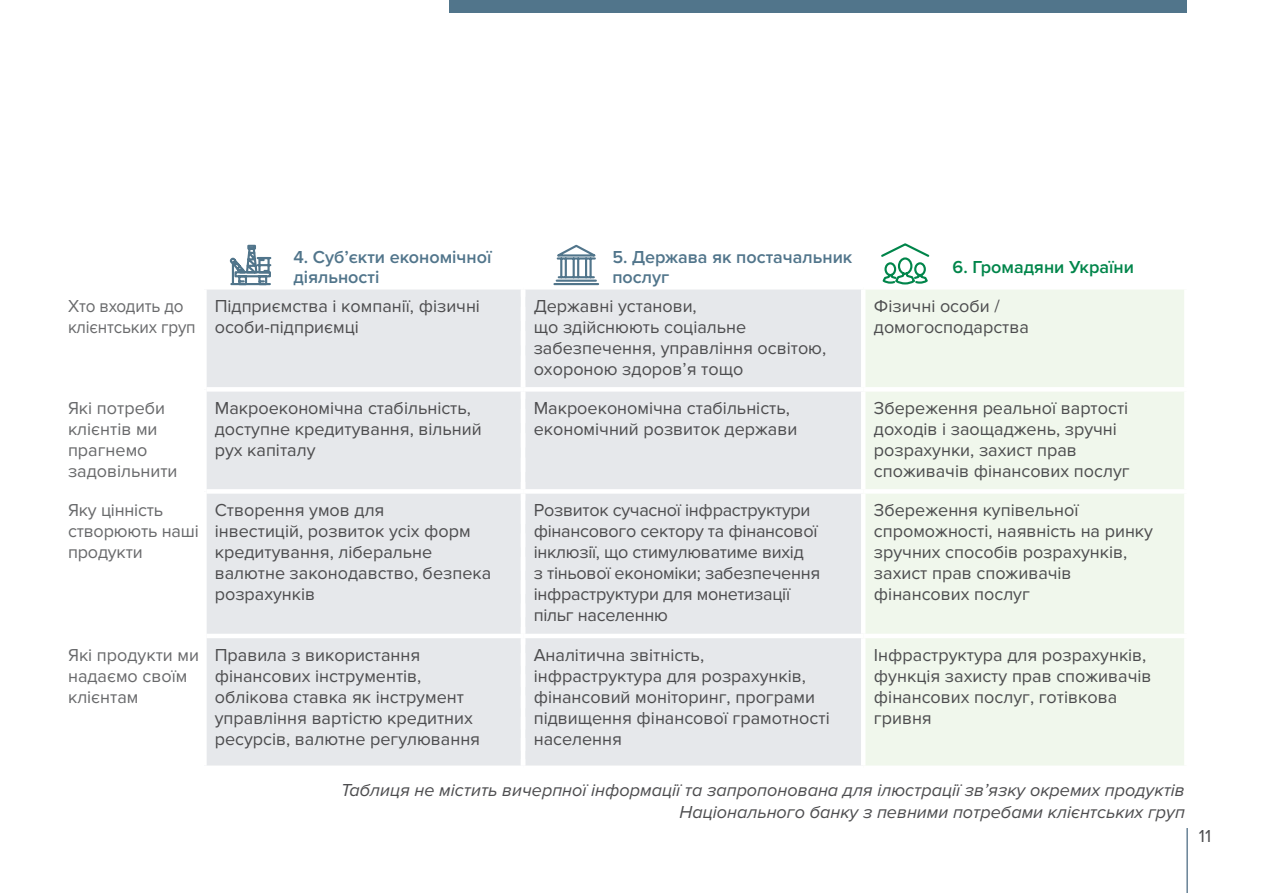
<style>
.page{position:relative;width:1263px;height:893px;background:#fff}
.page>*{position:absolute;margin:0;border:0;box-sizing:border-box;transform-origin:0 0}
.t1{font:18px/21px "Proxima Nova";color:#4d4d4f}
.t2{font:italic 18px/21.6px "Proxima Nova";color:#4d4d4f;text-align:right}
.t3{font:18px/21px "Proxima Nova";color:#696a6c}
.t4{font:600 18px/19.5px "Proxima Nova";color:#51758b}
.t5{font:18px/21px "Proxima Nova";color:#696a6c;scale:.95 1}
.t6{font:600 18px "Proxima Nova";color:#00854a}
</style>
<div class="page">
<hr style="left:1186px;top:828px;width:2px;height:65px;background:#698397">
<div style="left:449px;top:0;width:737px;height:13px;background:#51758b"></div>
<div style="left:207px;top:290px;width:654px;height:475px;background:#e6e8eb"></div>
<div style="left:866px;top:290px;width:318px;height:475px;background:#f0f7ec"></div>
<hr style="left:521px;top:290px;width:4px;height:97px;background:#fff">
<hr style="left:521px;top:392px;width:4px;height:97px;background:#fff">
<hr style="left:521px;top:494px;width:4px;height:140px;background:#fff">
<hr style="left:521px;top:638px;width:4px;height:127px;background:#fff">
<div style="left:206px;top:387px;width:317px;height:5px;background:#fff"></div>
<div style="left:523px;top:387px;width:340px;height:5px;background:#fff"></div>
<div style="left:863px;top:387px;width:326px;height:5px;background:#fff"></div>
<div style="left:206px;top:489px;width:317px;height:5px;background:#fff"></div>
<div style="left:523px;top:489px;width:340px;height:5px;background:#fff"></div>
<div style="left:863px;top:489px;width:326px;height:5px;background:#fff"></div>
<hr style="left:206px;top:634px;width:317px;height:4px;background:#fff">
<hr style="left:523px;top:634px;width:340px;height:4px;background:#fff">
<hr style="left:863px;top:634px;width:326px;height:4px;background:#fff">
<svg style="left:229px;top:244px;width:43px;height:42px"></svg>
<svg style="left:553px;top:244px;width:46px;height:42px"></svg>
<svg style="left:881px;top:243px;width:49px;height:42px"></svg>
<p class="t4" style="left:293px;top:248px;width:199px">4. Суб’єкти економічної діяльності</p>
<p class="t4" style="left:612px;top:248px;width:241px">5. Держава як постачальник послуг</p>
<p class="t6" style="left:952px;top:256px;width:183px">6. Громадяни України</p>
<p class="t5" style="left:68px;top:296px;width:136px">Хто входить до клієнтських груп</p>
<p class="t1" style="left:215px;top:296px;width:267px">Підприємства і компанії, фізичні особи-підприємці</p>
<p class="t1" style="left:534px;top:296px;width:294px">Державні установи,<br>що здійснюють соціальне забезпечення, управління освітою, охороною здоров’я тощо</p>
<p class="t1" style="left:874px;top:296px;width:157px">Фізичні особи / домогосподарства</p>
<p class="t3" style="left:68px;top:398px;width:111px">Які потреби клієнтів ми прагнемо задовільнити</p>
<p class="t1" style="left:215px;top:398px;width:268px">Макроекономічна стабільність, доступне кредитування, вільний рух капіталу</p>
<p class="t1" style="left:534px;top:398px;width:265px">Макроекономічна стабільність, економічний розвиток держави</p>
<p class="t1" style="left:874px;top:398px;width:257px">Збереження реальної вартості доходів і заощаджень, зручні розрахунки, захист прав споживачів фінансових послуг</p>
<p class="t3" style="left:68px;top:500px;width:132px">Яку цінність створюють наші продукти</p>
<p class="t1" style="left:215px;top:500px;width:278px">Створення умов для<br>інвестицій, розвиток усіх форм кредитування, ліберальне валютне законодавство, безпека розрахунків</p>
<p class="t1" style="left:534px;top:500px;width:288px">Розвиток сучасної інфраструктури фінансового сектору та фінансової інклюзії, що стимулюватиме вихід<br>з тіньової економіки; забезпечення інфраструктури для монетизації пільг населенню</p>
<p class="t1" style="left:874px;top:500px;width:281px">Збереження купівельної спроможності, наявність на ринку зручних способів розрахунків, захист прав споживачів фінансових послуг</p>
<p class="t3" style="left:68px;top:645px;width:132px">Які продукти ми надаємо своїм клієнтам</p>
<p class="t1" style="left:215px;top:645px;width:267px">Правила з використання фінансових інструментів, облікова ставка як інструмент управління вартістю кредитних ресурсів, валютне регулювання</p>
<p class="t1" style="left:534px;top:645px;width:297px">Аналітична звітність, інфраструктура для розрахунків, фінансовий моніторинг, програми підвищення фінансової грамотності населення</p>
<p class="t1" style="left:874px;top:645px;width:279px">Інфраструктура для розрахунків, функція захисту прав споживачів фінансових послуг, готівкова гривня</p>
<p class="t2" style="left:341px;top:780px;width:845px">Таблиця не містить вичерпної інформації та запропонована для ілюстрації зв’язку окремих продуктів<br>Національного банку з певними потребами клієнтських груп</p>
<p class="t1" style="left:1199px;top:826px;width:14px">11</p>
</div>
